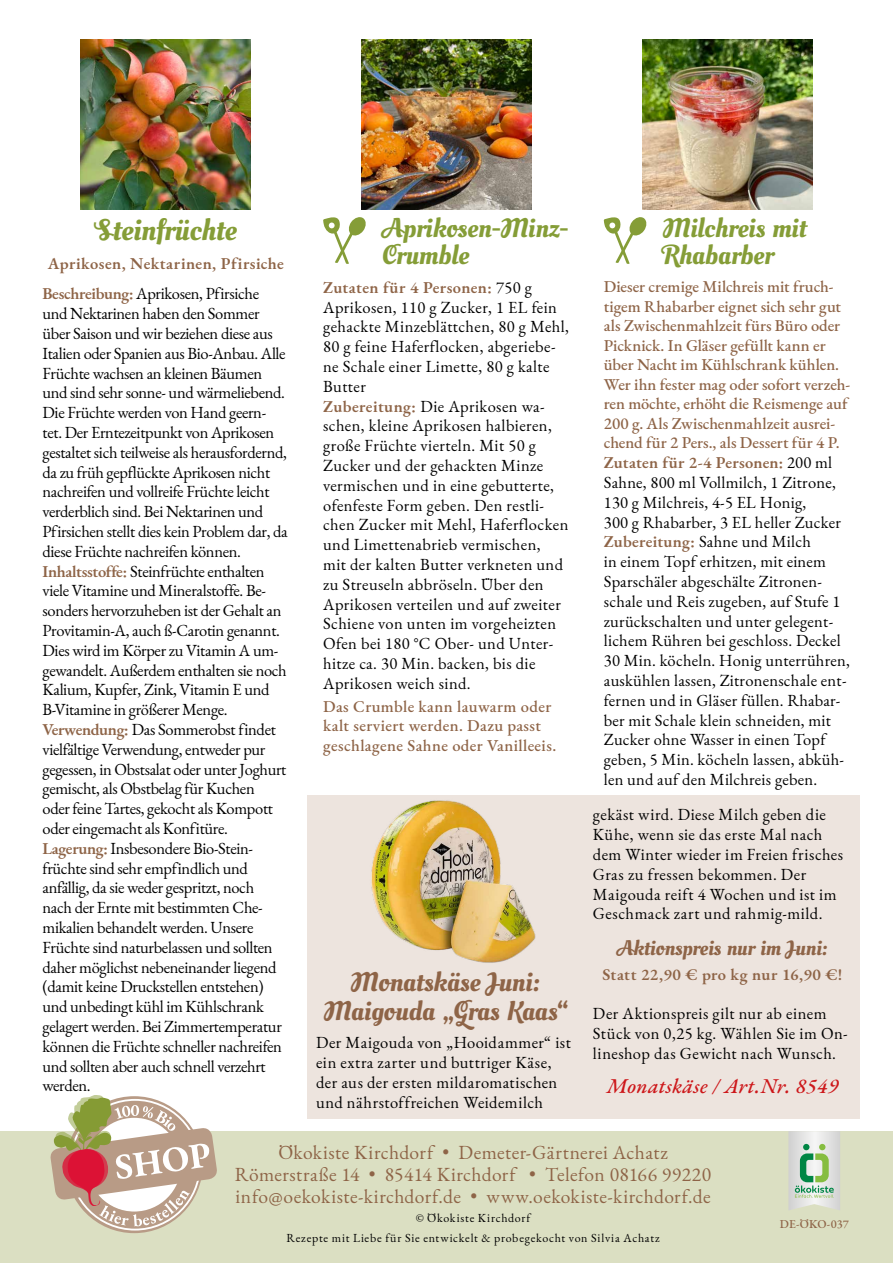
<style>
.page{position:relative;width:893px;height:1263px;background:#fff}
.page>*{position:absolute;margin:0;border:0;box-sizing:border-box;transform-origin:0 0}
.t1{font:30px "Oleo Script Swash Caps";letter-spacing:-.01em;color:#859d37}
.t2{font:27px/27px "Oleo Script Swash Caps";letter-spacing:-.005em;color:#859d37}
.t3{font:27px/28.5px "Oleo Script Swash Caps";letter-spacing:-.005em;color:#8e6447;text-align:center}
.t4{font:21px "Oleo Script Swash Caps";letter-spacing:-.005em;color:#8e6447}
.t5{font:italic 500 21px "EB Garamond";letter-spacing:.01em;color:#cd171a}
.t6{font:19.5px/21.6px "EB Garamond";letter-spacing:.02em;color:#8e6447;text-align:center}
.t7{font:16.5px/19.8px "EB Garamond";letter-spacing:-.02em;color:#000}
.t8{font:16.5px/19.8px "EB Garamond";letter-spacing:.025em;color:#000}
.t9{font:16.5px/19.6px "EB Garamond";letter-spacing:.005em;color:#000}
.t10{font:600 16.5px/30.6px "EB Garamond";letter-spacing:.025em;color:#8e6447}
.t11{font:500 16.5px/19.8px "EB Garamond";letter-spacing:.025em;color:#8e6447}
.t12{font:12px/19.5px "EB Garamond";letter-spacing:.06em;color:#000;text-align:center}
.t13{font:500 12px "EB Garamond";letter-spacing:-.005em;color:#8e6447}
.s1{font-weight:400;color:#000}
.s2{font-weight:600;color:#8e6447}
.s3{font-weight:500;color:#8e6447}
</style>
<div class="page">
<div style="left:0;top:1131px;width:893px;height:132px;background:#dbdfc2"></div>
<svg style="left:50px;top:1095px;width:167px;height:131px"></svg>
<svg style="left:789px;top:1131px;width:51px;height:79px;background:#c3d5c3"></svg>
<svg style="left:323px;top:217px;width:43px;height:47px"></svg>
<img style="left:361px;top:40px;width:170px;height:170px">
<div style="left:308px;top:795px;width:552px;height:323px;background:#ede4de"></div>
<img style="left:81px;top:40px;width:170px;height:170px">
<img style="left:642px;top:40px;width:170px;height:170px">
<svg style="left:603px;top:217px;width:44px;height:47px"></svg>
<img style="left:307px;top:795px;width:229px;height:169px">
<h1 class="t1" style="left:95px;top:212px;width:143px">Steinfrüchte</h1>
<p class="t10" style="left:43px;top:248px;width:243px;text-indent:5px">Aprikosen, Nektarinen, Pfirsiche<br>Beschreibung: <span class="s1">Aprikosen, Pfirsiche</span></p>
<p class="t7" style="left:43px;top:304px;width:247px">und Nektarinen haben den Sommer über Saison und wir beziehen diese aus Italien oder Spanien aus Bio-Anbau. Alle Früchte wachsen an kleinen Bäumen und sind sehr sonne- und wärmeliebend.<br>Die Früchte werden von Hand geern&shy;tet. Der Erntezeitpunkt von Aprikosen gestaltet sich teilweise als herausfordernd, da zu früh gepflückte Aprikosen nicht nachreifen und vollreife Früchte leicht verderblich sind. Bei Nektarinen und Pfirsichen stellt dies kein Problem dar, da diese Früchte nachreifen können.<br><span class="s2">Inhaltsstoffe:</span> Steinfrüchte enthalten viele Vitamine und Mineralstoffe. Be&shy;sonders hervorzuheben ist der Gehalt an Provitamin-A, auch ß-Carotin genannt.<br>Dies wird im Körper zu Vitamin A um&shy;gewandelt. Außerdem enthalten sie noch Kalium, Kupfer, Zink, Vitamin E und B-Vitamine in größerer Menge.<br><span class="s2">Verwendung:</span> Das Sommerobst findet vielfältige Verwendung, entweder pur gegessen, in Obstsalat oder unter Joghurt gemischt, als Obstbelag für Kuchen<br>oder feine Tartes, gekocht als Kompott oder eingemacht als Konfitüre.<br><span class="s2">Lagerung:</span> Insbesondere Bio-Stein&shy;früchte sind sehr empfindlich und anfällig, da sie weder gespritzt, noch nach der Ernte mit bestimmten Che&shy;mikalien behandelt werden. Unsere Früchte sind naturbelassen und sollten daher möglichst nebeneinander liegend (damit keine Druckstellen entstehen) und unbedingt kühl im Kühlschrank gelagert werden. Bei Zimmertemperatur können die Früchte schneller nachreifen und sollten aber auch schnell verzehrt werden.</p>
<h2 class="t2" style="left:382px;top:216px;width:188px">Aprikosen-Minz-<br>Crumble</h2>
<p class="t8" style="left:323px;top:277px;width:247px"><span class="s2">Zutaten für 4 Personen:</span> 750 g<br>Aprikosen, 110 g Zucker, 1 EL fein gehackte Minzeblättchen, 80 g Mehl,<br>80 g feine Haferflocken, abgeriebe&shy;ne Schale einer Limette, 80 g kalte<br>Butter<br><span class="s2">Zubereitung:</span> Die Aprikosen wa&shy;schen, kleine Aprikosen halbieren, große Früchte vierteln. Mit 50 g<br>Zucker und der gehackten Minze vermischen und in eine gebutterte, ofenfeste Form geben. Den restli&shy;chen Zucker mit Mehl, Haferflocken und Limettenabrieb vermischen,<br>mit der kalten Butter verkneten und zu Streuseln abbröseln. Über den<br>Aprikosen verteilen und auf zweiter<br>Schiene von unten im vorgeheizten<br>Ofen bei 180 °C Ober- und Unter&shy;hitze ca. 30 Min. backen, bis die<br>Aprikosen weich sind.</p>
<p class="t11" style="left:323px;top:696px;width:235px">Das Crumble kann lauwarm oder kalt serviert werden. Dazu passt geschlagene Sahne oder Vanilleeis.</p>
<h2 class="t3" style="left:323px;top:969px;width:246px">Monatskäse Juni:<br>Maigouda „Gras Kaas“</h2>
<p class="t8" style="left:316px;top:1033px;width:256px">Der Maigouda von „Hooidammer“ ist ein extra zarter und buttriger Käse, der aus der ersten mildaromatischen und nährstoffreichen Weidemilch</p>
<h2 class="t2" style="left:662px;top:216px;width:146px">Milchreis mit<br>Rhabarber</h2>
<p class="t9" style="left:604px;top:277px;width:248px"><span class="s3">Dieser cremige Milchreis mit fruch&shy;tigem Rhabarber eignet sich sehr gut als Zwischenmahlzeit fürs Büro oder Picknick. In Gläser gefüllt kann er über Nacht im Kühlschrank kühlen.<br>Wer ihn fester mag oder sofort verzeh&shy;ren möchte, erhöht die Reismenge auf 200 g. Als Zwischenmahlzeit ausrei&shy;chend für 2 Pers., als Dessert für 4 P.<br></span><span class="s2">Zutaten für 2-4 Personen:</span> 200 ml Sahne, 800 ml Vollmilch, 1 Zitrone, 130 g Milchreis, 4-5 EL Honig,<br>300 g Rhabarber, 3 EL heller Zucker <span class="s2">Zubereitung:</span> Sahne und Milch<br>in einem Topf erhitzen, mit einem Sparschäler abgeschälte Zitronen&shy;schale und Reis zugeben, auf Stufe 1 zurückschalten und unter gelegent&shy;lichem Rühren bei geschloss. Deckel 30 Min. köcheln. Honig unterrühren, auskühlen lassen, Zitronenschale ent&shy;fernen und in Gläser füllen. Rhabar&shy;ber mit Schale klein schneiden, mit Zucker ohne Wasser in einen Topf geben, 5 Min. köcheln lassen, abküh&shy;len und auf den Milchreis geben.</p>
<p class="t8" style="left:593px;top:805px;width:252px">gekäst wird. Diese Milch geben die Kühe, wenn sie das erste Mal nach dem Winter wieder im Freien frisches Gras zu fressen bekommen. Der Maigouda reift 4 Wochen und ist im Geschmack zart und rahmig-mild.</p>
<p class="t4" style="left:617px;top:936px;width:213px">Aktionspreis nur im Juni:</p>
<p class="t10" style="left:602px;top:959px;width:242px">Statt 22,90 € pro kg nur 16,90 €!</p>
<p class="t8" style="left:593px;top:1004px;width:256px">Der Aktionspreis gilt nur ab einem<br>Stück von 0,25 kg. Wählen Sie im On&shy;lineshop das Gewicht nach Wunsch.</p>
<p class="t5" style="left:607px;top:1072px;width:233px">Monatskäse / Art.Nr. 8549</p>
<p class="t6" style="left:235px;top:1142px;width:478px">Ökokiste Kirchdorf • Demeter-Gärtnerei Achatz<br>Römerstraße 14 • 85414 Kirchdorf • Telefon 08166 99220 info@oekokiste-kirchdorf.de • www.oekokiste-kirchdorf.de</p>
<p class="t12" style="left:286px;top:1208px;width:375px">© Ökokiste Kirchdorf<br>Rezepte mit Liebe für Sie entwickelt &amp; probegekocht von Silvia Achatz</p>
<p class="t13" style="left:780px;top:1216px;width:70px">DE-ÖKO-037</p>
</div>
